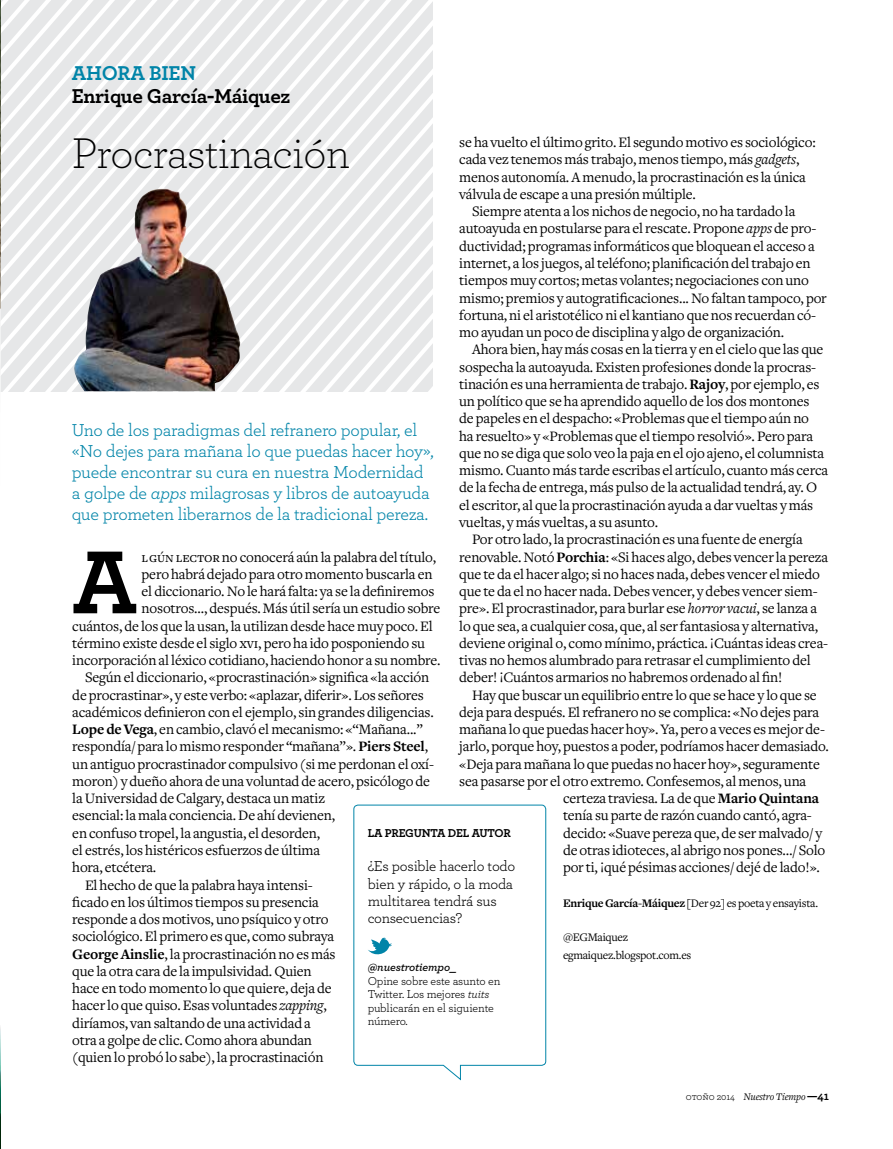
<style>
.page{position:relative;width:893px;height:1149px;background:#fff}
.page>*{position:absolute;margin:0;border:0;box-sizing:border-box;transform-origin:0 0}
.t1{font:700 93.6px "Archer";color:#000}
.t2{font:300 45px "Archer";letter-spacing:-.015em;color:#000}
.t3{font:700 21px "Archer";letter-spacing:-.015em;color:#000}
.t4{font:700 21px "Archer";color:#0084a8}
.t5{font:18px/21px "Archer";letter-spacing:-.015em;color:#0084a8}
.t6{font:15px/17.2px "Freight Text";letter-spacing:-.01em;color:#000}
.t7{font:15px/17.2px "Archer";letter-spacing:-.015em;color:#000}
.t8{font:12px/17.2px "Freight Text";letter-spacing:-.02em;color:#000}
.t9{font:12px/13.5px "Archer";letter-spacing:-.015em;color:#000}
.t10{font:700 12px "Archer";color:#000}
.t11{font:italic 600 12px "Archer";letter-spacing:-.015em;color:#000}
.t12{font:italic 10.5px "Freight Text";letter-spacing:-.01em;color:#000}
.s1{font-style:italic}
.s2{font-weight:700}
.s3{font-family:"Freight Text Book SC"}
.s4{font-family:"Archer Book SC";font-style:normal;font-size:9.75px}
.s5{font-family:"Archer";font-style:normal;font-size:9.75px}
.s6{font-family:"Archer";font-weight:700;font-style:normal;font-size:12px}
</style>
<div class="page">
<svg style="left:97px;top:0;width:21px;height:189px"></svg>
<svg style="left:118px;top:0;width:21px;height:189px"></svg>
<svg style="left:139px;top:0;width:21px;height:189px"></svg>
<svg style="left:160px;top:0;width:22px;height:189px"></svg>
<svg style="left:182px;top:0;width:21px;height:189px"></svg>
<svg style="left:203px;top:0;width:21px;height:189px"></svg>
<svg style="left:224px;top:0;width:21px;height:391px"></svg>
<svg style="left:245px;top:0;width:22px;height:391px"></svg>
<svg style="left:267px;top:0;width:21px;height:391px"></svg>
<svg style="left:288px;top:0;width:21px;height:391px"></svg>
<svg style="left:309px;top:0;width:21px;height:391px"></svg>
<svg style="left:330px;top:0;width:102px;height:391px"></svg>
<svg style="left:353px;top:804px;width:193px;height:275px"></svg>
<img style="left:96px;top:189px;width:146px;height:202px">
<img style="left:0;top:1027px;width:1px;height:120px">
<svg style="left:0;top:0;width:96px;height:391px"></svg>
<h3 class="t4" style="left:72px;top:60px;width:30px">AHOR</h3>
<h3 class="t4" style="left:130px;top:60px;width:32px">A BIEN</h3>
<h3 class="t3" style="left:72px;top:82px;width:220px">ENRIQUE GARCÍA-MÁIQUEZ</h3>
<h2 class="t2" style="left:72px;top:125px;width:280px">Procrastinación</h2>
<p class="t6" style="left:459px;top:134px;width:358px">se ha vuelto el último grito. El segundo motivo es sociológico: cada vez tenemos más trabajo, menos tiempo, más <span class="s1">gadgets</span>, menos autonomía. A menudo, la procrastinación es la única válvula de escape a una presión múltiple.</p>
<p class="t6" style="left:459px;top:203px;width:369px;text-indent:13px">Siempre atenta a los nichos de negocio, no ha tardado la autoayuda en postularse para el rescate. Propone <span class="s1">apps</span> de pro&shy;ductividad; programas informáticos que bloquean el acceso a internet, a los juegos, al teléfono; planificación del trabajo en tiempos muy cortos; metas volantes; negociaciones con uno mismo; premios y autogratificaciones... No faltan tampoco, por fortuna, ni el aristotélico ni el kantiano que nos recuerdan có&shy;mo ayudan un poco de disciplina y algo de organización.</p>
<p class="t6" style="left:472px;top:341px;width:353px">Ahora bien, hay más cosas en la tierra y en el cielo que las que</p>
<p class="t6" style="left:459px;top:358px;width:358px">sospecha la autoayuda. Existen profesiones donde la procras-</p>
<p class="t6" style="left:459px;top:375px;width:362px">tinación es una herramienta de trabajo. <span class="s2">Rajoy</span>, por ejemplo, es</p>
<p class="t6" style="left:459px;top:393px;width:352px">un político que se ha aprendido aquello de los dos montones</p>
<p class="t6" style="left:459px;top:410px;width:351px">de papeles en el despacho: «Problemas que el tiempo aún no</p>
<p class="t6" style="left:459px;top:427px;width:355px">ha resuelto» y «Problemas que el tiempo resolvió». Pero para</p>
<p class="t6" style="left:459px;top:444px;width:366px">que no se diga que solo veo la paja en el ojo ajeno, el columnista</p>
<p class="t6" style="left:459px;top:462px;width:370px">mismo. Cuanto más tarde escribas el artículo, cuanto más cerca</p>
<p class="t6" style="left:459px;top:479px;width:359px">de la fecha de entrega, más pulso de la actualidad tendrá, ay. O</p>
<p class="t6" style="left:459px;top:496px;width:355px">el escritor, al que la procrastinación ayuda a dar vueltas y más</p>
<p class="t6" style="left:459px;top:513px;width:200px">vueltas, y más vueltas, a su asunto.</p>
<p class="t6" style="left:472px;top:531px;width:332px">Por otro lado, la procrastinación es una fuente de energía</p>
<p class="t6" style="left:459px;top:548px;width:370px">renovable. Notó <span class="s2">Porchia</span>: «Si haces algo, debes vencer la pereza</p>
<p class="t6" style="left:459px;top:565px;width:362px">que te da el hacer algo; si no haces nada, debes vencer el miedo</p>
<p class="t6" style="left:459px;top:582px;width:360px">que te da el no hacer nada. Debes vencer, y debes vencer siem-</p>
<p class="t6" style="left:459px;top:600px;width:359px">pre». El procrastinador, para burlar ese <span class="s1">horror vacui</span>, se lanza a</p>
<p class="t6" style="left:459px;top:617px;width:360px">lo que sea, a cualquier cosa, que, al ser fantasiosa y alternativa,</p>
<p class="t6" style="left:459px;top:634px;width:370px">deviene original o, como mínimo, práctica. ¡Cuántas ideas crea-</p>
<p class="t6" style="left:459px;top:651px;width:353px">tivas no hemos alumbrado para retrasar el cumplimiento del</p>
<p class="t6" style="left:459px;top:669px;width:325px">deber! ¡Cuántos armarios no habremos ordenado al fin!</p>
<p class="t6" style="left:472px;top:686px;width:346px">Hay que buscar un equilibrio entre lo que se hace y lo que se</p>
<p class="t6" style="left:459px;top:703px;width:361px">deja para después. El refranero no se complica: «No dejes para</p>
<p class="t6" style="left:459px;top:720px;width:367px">mañana lo que puedas hacer hoy». Ya, pero a veces es mejor de-</p>
<p class="t6" style="left:459px;top:738px;width:371px">jarlo, porque hoy, puestos a poder, podríamos hacer demasiado.</p>
<p class="t6" style="left:459px;top:755px;width:362px">«Deja para mañana lo que puedas no hacer hoy», seguramente</p>
<p class="t6" style="left:459px;top:772px;width:349px">sea pasarse por el otro extremo. Confesemos, al menos, una</p>
<p class="t6" style="left:563px;top:789px;width:258px">certeza traviesa. La de que <span class="s2">Mario Quintana</span></p>
<p class="t6" style="left:563px;top:807px;width:250px">tenía su parte de razón cuando cantó, agra-</p>
<p class="t6" style="left:563px;top:824px;width:261px">decido: «Suave pereza que, de ser malvado/ y</p>
<p class="t6" style="left:563px;top:841px;width:264px">de otras idioteces, al abrigo nos pones…/ Solo</p>
<p class="t6" style="left:563px;top:858px;width:258px">por ti, ¡qué pésimas acciones/ dejé de lado!».</p>
<p class="t8" style="left:563px;top:894px;width:257px"><span class="s2">Enrique García-Máiquez [</span>Der 92] es poeta y ensayista.</p>
<p class="t8" style="left:563px;top:928px;width:130px">@EGMaiquez egmaiquez.blogspot.com.es</p>
<p class="t5" style="left:72px;top:419px;width:364px">Uno de los paradigmas del refranero popular, el «No dejes para mañana lo que puedas hacer hoy», puede encontrar su cura en nuestra Modernidad a golpe de <span class="s1">apps</span> milagrosas y libros de autoayuda que prometen liberarnos de la tradicional pereza.</p>
<h1 class="t1" style="left:72px;top:523px;width:64px">A</h1>
<p class="t6" style="left:142px;top:548px;width:296px"><span class="s3">lgún lector</span> no conocerá aún la palabra del título,</p>
<p class="t6" style="left:142px;top:565px;width:292px">pero habrá dejado para otro momento buscarla en</p>
<p class="t6" style="left:142px;top:582px;width:294px">el diccionario. No le hará falta: ya se la definiremos</p>
<p class="t6" style="left:142px;top:600px;width:300px">nosotros..., después. Más útil sería un estudio sobre</p>
<p class="t6" style="left:72px;top:617px;width:362px">cuántos, de los que la usan, la utilizan desde hace muy poco. El</p>
<p class="t6" style="left:72px;top:634px;width:354px">término existe desde el siglo <span class="s3">xvi</span>, pero ha ido posponiendo su</p>
<p class="t6" style="left:72px;top:651px;width:370px">incorporación al léxico cotidiano, haciendo honor a su nombre.</p>
<p class="t6" style="left:85px;top:669px;width:346px">Según el diccionario, «procrastinación» significa «la acción</p>
<p class="t6" style="left:72px;top:686px;width:353px">de procrastinar», y este verbo: «aplazar, diferir». Los señores</p>
<p class="t6" style="left:72px;top:703px;width:363px">académicos definieron con el ejemplo, sin grandes diligencias.</p>
<p class="t6" style="left:72px;top:720px;width:352px"><span class="s2">Lope de Vega</span>, en cambio, clavó el mecanismo: «“Mañana...”</p>
<p class="t6" style="left:72px;top:738px;width:357px">respondía/ para lo mismo responder “mañana”». <span class="s2">Piers Steel</span>,</p>
<p class="t6" style="left:72px;top:755px;width:363px">un antiguo procrastinador compulsivo (si me perdonan el oxí-</p>
<p class="t6" style="left:72px;top:772px;width:359px">moron) y dueño ahora de una voluntad de acero, psicólogo de</p>
<p class="t6" style="left:72px;top:789px;width:254px">la Universidad de Calgary, destaca un matiz</p>
<p class="t6" style="left:72px;top:807px;width:264px">esencial: la mala conciencia. De ahí devienen,</p>
<p class="t6" style="left:72px;top:824px;width:249px">en confuso tropel, la angustia, el desorden,</p>
<p class="t6" style="left:72px;top:841px;width:249px">el estrés, los histéricos esfuerzos de última</p>
<p class="t6" style="left:72px;top:858px;width:86px">hora, etcétera.</p>
<p class="t6" style="left:85px;top:876px;width:229px">El hecho de que la palabra haya intensi-</p>
<p class="t6" style="left:72px;top:893px;width:248px">ficado en los últimos tiempos su presencia</p>
<p class="t6" style="left:72px;top:910px;width:258px">responde a dos motivos, uno psíquico y otro</p>
<p class="t6" style="left:72px;top:927px;width:263px">sociológico. El primero es que, como subraya</p>
<p class="t6" style="left:72px;top:945px;width:265px"><span class="s2">George Ainslie</span>, la procrastinación no es más</p>
<p class="t6" style="left:72px;top:962px;width:241px">que la otra cara de la impulsividad. Quien</p>
<p class="t6" style="left:72px;top:979px;width:261px">hace en todo momento lo que quiere, deja de</p>
<p class="t6" style="left:72px;top:996px;width:256px">hacer lo que quiso. Esas voluntades <span class="s1">zapping</span>,</p>
<p class="t6" style="left:72px;top:1014px;width:240px">diríamos, van saltando de una actividad a</p>
<p class="t6" style="left:72px;top:1031px;width:241px">otra a golpe de clic. Como ahora abundan</p>
<p class="t6" style="left:72px;top:1048px;width:253px">(quien lo probó lo sabe), la procrastinación</p>
<p class="t10" style="left:368px;top:825px;width:26px">LA PREGUNT</p>
<p class="t10" style="left:437px;top:825px;width:52px">A DE L AUTOR</p>
<p class="t7" style="left:368px;top:857px;width:149px">¿Es posible hacerlo todo bien y rápido, o la moda multitarea tendrá sus consecuencias?</p>
<p class="t11" style="left:368px;top:959px;width:90px">@nuestrotiempo_</p>
<p class="t9" style="left:368px;top:973px;width:134px">Opine sobre este asunto en<br>Twitter. Los mejores <span class="s1">tuits </span>publicarán en el siguiente número.</p>
<p class="t12" style="left:686px;top:1090px;width:145px"><span class="s4">otoño</span> <span class="s5">2014</span> Nuestro Tiempo <span class="s6">—41</span></p>
</div>
